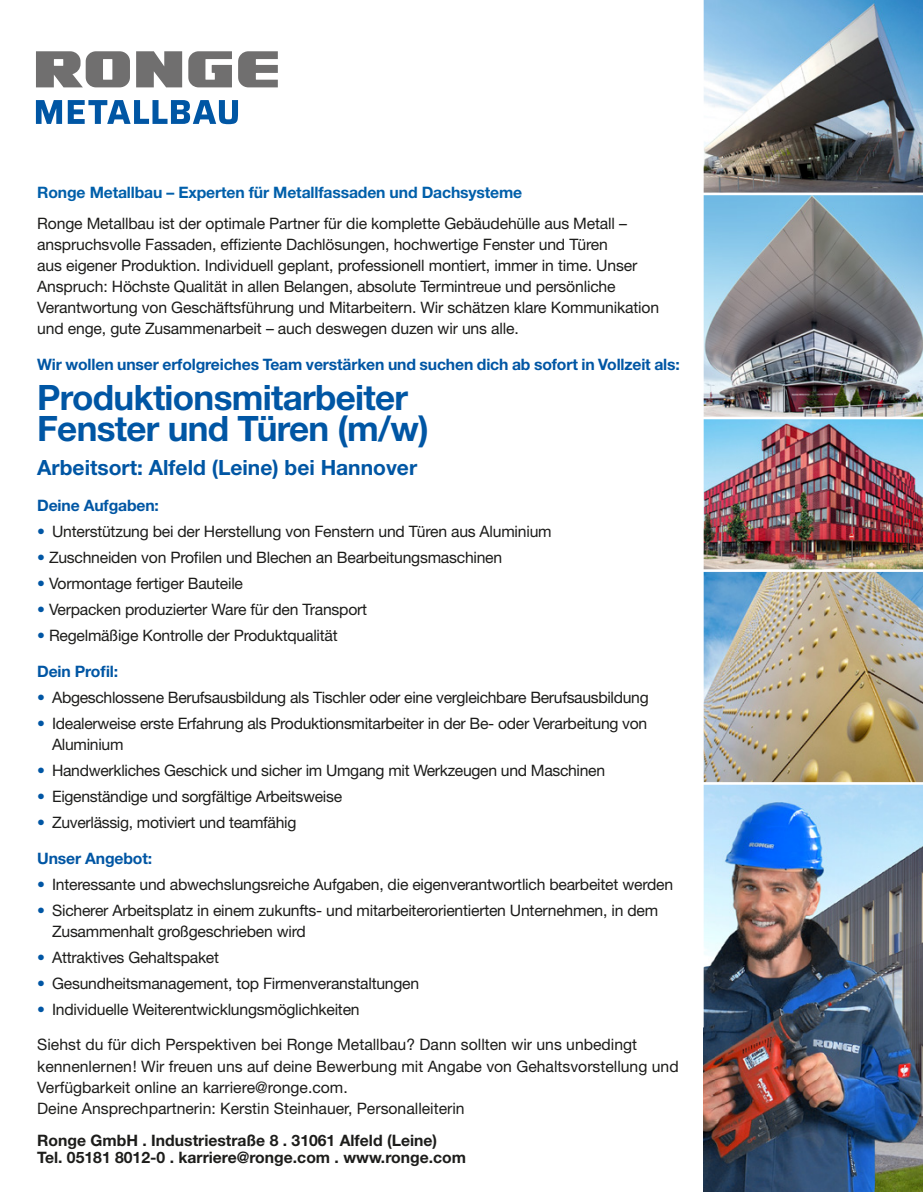
<style>
.page{position:relative;width:923px;height:1192px;background:#fff}
.page>*{position:absolute;margin:0;border:0;box-sizing:border-box;transform-origin:0 0}
.t1{font:700 35px/31.5px "Helvetica Neue LT Std";letter-spacing:-.02em;color:#0056a4}
.t2{font:700 21px "Helvetica Neue LT Std";color:#0056a4}
.t3{font:15.75px/21px "Helvetica Neue LT Std";letter-spacing:-.015em;color:#1d1d1b}
.t4{font:700 15.75px "Helvetica Neue LT Std";letter-spacing:-.01em;color:#0056a4}
.t5{font:700 15.75px/17.5px "Helvetica Neue LT Std";color:#1d1d1b}
.t6{font:700 15.75px "Helvetica Neue LT Std";letter-spacing:-.01em;color:#005faa}
.s1{color:#0056a4}
</style>
<div class="page">
<img style="left:704px;top:195px;width:219px;height:221px">
<img style="left:704px;top:419px;width:219px;height:150px">
<img style="left:704px;top:572px;width:219px;height:210px">
<img style="left:704px;top:0;width:219px;height:192px">
<img style="left:704px;top:784px;width:219px;height:407px">
<svg style="left:36px;top:100px;width:26px;height:24px"></svg>
<svg style="left:68px;top:100px;width:170px;height:24px"></svg>
<svg style="left:36px;top:51px;width:242px;height:36px"></svg>
<p class="t6" style="left:37px;top:183px;width:486px">Ronge Metallbau – Experten für Metallfassaden und Dachsysteme</p>
<p class="t3" style="left:37px;top:213px;width:623px">Ronge Metallbau ist der optimale Partner für die komplette Gebäudehülle aus Metall – anspruchsvolle Fassaden, effiziente Dachlösungen, hochwertige Fenster und Türen<br>aus eigener Produktion. Individuell geplant, professionell montiert, immer in time. Unser Anspruch: Höchste Qualität in allen Belangen, absolute Termintreue und persönliche Verantwortung von Geschäftsführung und Mitarbeitern. Wir schätzen klare Kommunikation und enge, gute Zusammenarbeit – auch deswegen duzen wir uns alle.</p>
<p class="t4" style="left:37px;top:355px;width:644px">Wir wollen unser erfolgreiches Team verstärken und suchen dich ab sofort in Vollzeit als:</p>
<p class="t1" style="left:37px;top:381px;width:393px">Produktionsmitarbeiter<br>Fenster und Türen (m/w)</p>
<p class="t2" style="left:37px;top:454px;width:381px">Arbeitsort: Alfeld (Leine) bei Hannover</p>
<p class="t4" style="left:37px;top:495px;width:123px">Deine Aufgaben:</p>
<p class="t3" style="left:37px;top:520px;width:516px"><span class="s1">•</span> Unterstützung bei der Herstellung von Fenstern und Türen aus Aluminium</p>
<p class="t3" style="left:37px;top:546px;width:466px"><span class="s1">•</span> Zuschneiden von Profilen und Blechen an Bearbeitungsmaschinen</p>
<p class="t3" style="left:37px;top:572px;width:207px"><span class="s1">•</span> Vormontage fertiger Bauteile</p>
<p class="t3" style="left:37px;top:598px;width:331px"><span class="s1">•</span> Verpacken produzierter Ware für den Transport</p>
<p class="t3" style="left:37px;top:624px;width:302px"><span class="s1">•</span> Regelmäßige Kontrolle der Produktqualität</p>
<p class="t4" style="left:37px;top:661px;width:82px">Dein Profil:</p>
<p class="t3" style="left:37px;top:686px;width:613px"><span class="s1">•</span> Abgeschlossene Berufsausbildung als Tischler oder eine vergleichbare Berufsausbildung</p>
<p class="t3" style="left:52px;top:712px;width:597px;text-indent:-15px"><span class="s1">•</span> Idealerweise erste Erfahrung als Produktionsmitarbeiter in der Be- oder Verarbeitung von<br>Aluminium</p>
<p class="t3" style="left:37px;top:759px;width:569px"><span class="s1">•</span> Handwerkliches Geschick und sicher im Umgang mit Werkzeugen und Maschinen</p>
<p class="t3" style="left:37px;top:785px;width:306px"><span class="s1">•</span> Eigenständige und sorgfältige Arbeitsweise</p>
<p class="t3" style="left:37px;top:811px;width:261px"><span class="s1">•</span> Zuverlässig, motiviert und teamfähig</p>
<p class="t4" style="left:37px;top:848px;width:116px">Unser Angebot:</p>
<p class="t3" style="left:37px;top:873px;width:637px"><span class="s1">•</span> Interessante und abwechslungsreiche Aufgaben, die eigenverantwortlich bearbeitet werden</p>
<p class="t3" style="left:52px;top:899px;width:607px;text-indent:-15px"><span class="s1">•</span> Sicherer Arbeitsplatz in einem zukunfts- und mitarbeiterorientierten Unternehmen, in dem<br>Zusammenhalt großgeschrieben wird</p>
<p class="t3" style="left:37px;top:946px;width:183px"><span class="s1">•</span> Attraktives Gehaltspaket</p>
<p class="t3" style="left:37px;top:972px;width:383px"><span class="s1">•</span> Gesundheitsmanagement, top Firmenveranstaltungen</p>
<p class="t3" style="left:37px;top:998px;width:324px"><span class="s1">•</span> Individuelle Weiterentwicklungsmöglichkeiten</p>
<p class="t3" style="left:37px;top:1034px;width:643px">Siehst du für dich Perspektiven bei Ronge Metallbau? Dann sollten wir uns unbedingt kennenlernen! Wir freuen uns auf deine Bewerbung mit Angabe von Gehaltsvorstellung und<br>Verfügbarkeit online an karriere@ronge.com.</p>
<p class="t3" style="left:37px;top:1097px;width:429px">Deine Ansprechpartnerin: Kerstin Steinhauer, Personalleiterin</p>
<p class="t5" style="left:37px;top:1131px;width:430px">Ronge GmbH . Industriestraße 8 . 31061 Alfeld (Leine)<br>Tel. 05181 8012-0 . karriere@ronge.com . www.ronge.com</p>
</div>
